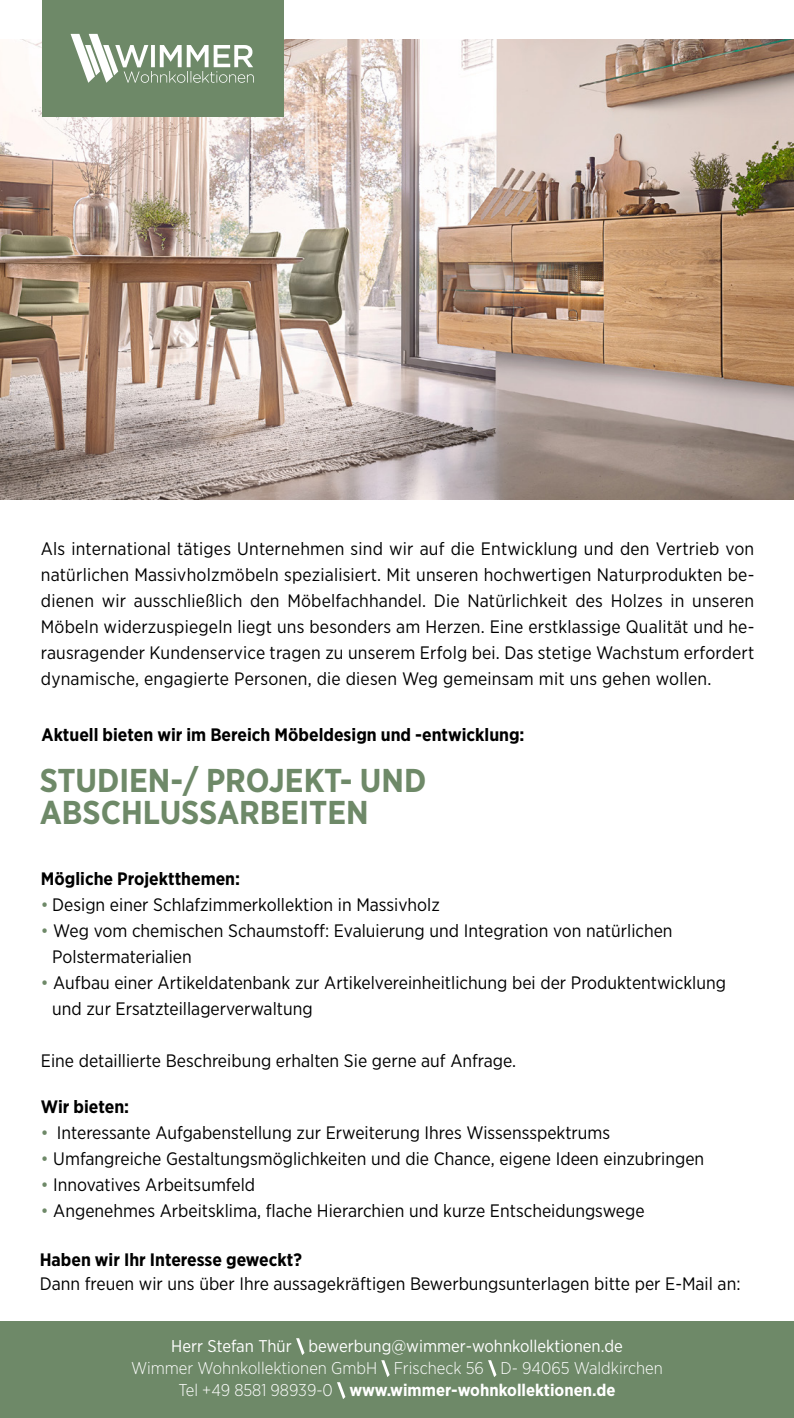
<style>
.page{position:relative;width:794px;height:1418px;background:#fff}
.page>*{position:absolute;margin:0;border:0;box-sizing:border-box;transform-origin:0 0}
.t1{font:700 33px/32px "Gotham Narrow";color:#6e8968}
.t2{font:18px/26px "Gotham Narrow";color:#000}
.t3{font:700 18px "Gotham Narrow";color:#000}
.t4{font:300 17px/22px "Gotham Narrow";color:#fff;text-align:center}
.t5{font:17px "Gotham Narrow";color:#fff}
.s1{color:#6e8968}
.s2{font-weight:700}
</style>
<div class="page">
<div style="left:0;top:1321px;width:794px;height:96px;background:#6e8968"></div>
<svg style="left:296px;top:1338px;width:8px;height:16px"></svg>
<svg style="left:381px;top:1360px;width:9px;height:16px"></svg>
<svg style="left:488px;top:1360px;width:8px;height:16px"></svg>
<svg style="left:337px;top:1382px;width:8px;height:16px"></svg>
<img style="left:0;top:40px;width:794px;height:459px">
<div style="left:42px;top:0;width:241px;height:117px;background:#6e8968"></div>
<svg style="left:71px;top:34px;width:183px;height:49px"></svg>
<p class="t2" style="left:41px;top:535px;width:715px;text-align:justify">Als international tätiges Unternehmen sind wir auf die Entwicklung und den Vertrieb von natürlichen Massivholzmöbeln spezialisiert. Mit unseren hochwertigen Naturprodukten be&shy;dienen wir ausschließlich den Möbelfachhandel. Die Natürlichkeit des Holzes in unseren Möbeln widerzuspiegeln liegt uns besonders am Herzen. Eine erstklassige Qualität und he&shy;rausragender Kundenservice tragen zu unserem Erfolg bei. Das stetige Wachstum erfordert dynamische, engagierte Personen, die diesen Weg gemeinsam mit uns gehen wollen.</p>
<p class="t3" style="left:42px;top:723px;width:484px">Aktuell bieten wir im Bereich Möbeldesign und -entwicklung:</p>
<h1 class="t1" style="left:40px;top:764px;width:388px">STUDIEN-/ PROJEKT- UND<br>ABSCHLUSSARBEITEN</h1>
<p class="t3" style="left:41px;top:866px;width:201px">Mögliche Projektthemen:</p>
<p class="t2" style="left:41px;top:891px;width:400px"><span class="s1">•</span> Design einer Schlafzimmerkollektion in Massivholz</p>
<p class="t2" style="left:52px;top:917px;width:622px;text-indent:-11px"><span class="s1">•</span> Weg vom chemischen Schaumstoff: Evaluierung und Integration von natürlichen<br>Polstermaterialien</p>
<p class="t2" style="left:52px;top:968px;width:675px;text-indent:-11px"><span class="s1">•</span> Aufbau einer Artikeldatenbank zur Artikelvereinheitlichung bei der Produktentwicklung und zur Ersatzteillagerverwaltung</p>
<p class="t2" style="left:41px;top:1046px;width:477px">Eine detaillierte Beschreibung erhalten Sie gerne auf Anfrage.</p>
<p class="t3" style="left:41px;top:1094px;width:90px">Wir bieten:</p>
<p class="t2" style="left:41px;top:1118px;width:571px"><span class="s1">•</span> Interessante Aufgabenstellung zur Erweiterung Ihres Wissensspektrums</p>
<p class="t2" style="left:41px;top:1144px;width:665px"><span class="s1">•</span> Umfangreiche Gestaltungsmöglichkeiten und die Chance, eigene Ideen einzubringen</p>
<p class="t2" style="left:41px;top:1170px;width:216px"><span class="s1">•</span> Innovatives Arbeitsumfeld</p>
<p class="t2" style="left:41px;top:1196px;width:605px"><span class="s1">•</span> Angenehmes Arbeitsklima, flache Hierarchien und kurze Entscheidungswege</p>
<p class="t3" style="left:40px;top:1248px;width:264px">Haben wir Ihr Interesse geweckt?</p>
<p class="t2" style="left:40px;top:1270px;width:702px">Dann freuen wir uns über Ihre aussagekräftigen Bewerbungsunterlagen bitte per E-Mail an:</p>
<p class="t5" style="left:171px;top:1335px;width:453px">Herr Stefan Thür bewerbung@wimmer-wohnkollektionen.de</p>
<p class="t4" style="left:131px;top:1356px;width:533px">Wimmer Wohnkollektionen GmbH Frischeck 56 D- 94065 Waldkirchen<br>Tel +49 8581 98939-0 <span class="s2">www.wimmer-wohnkollektionen.de</span></p>
</div>
